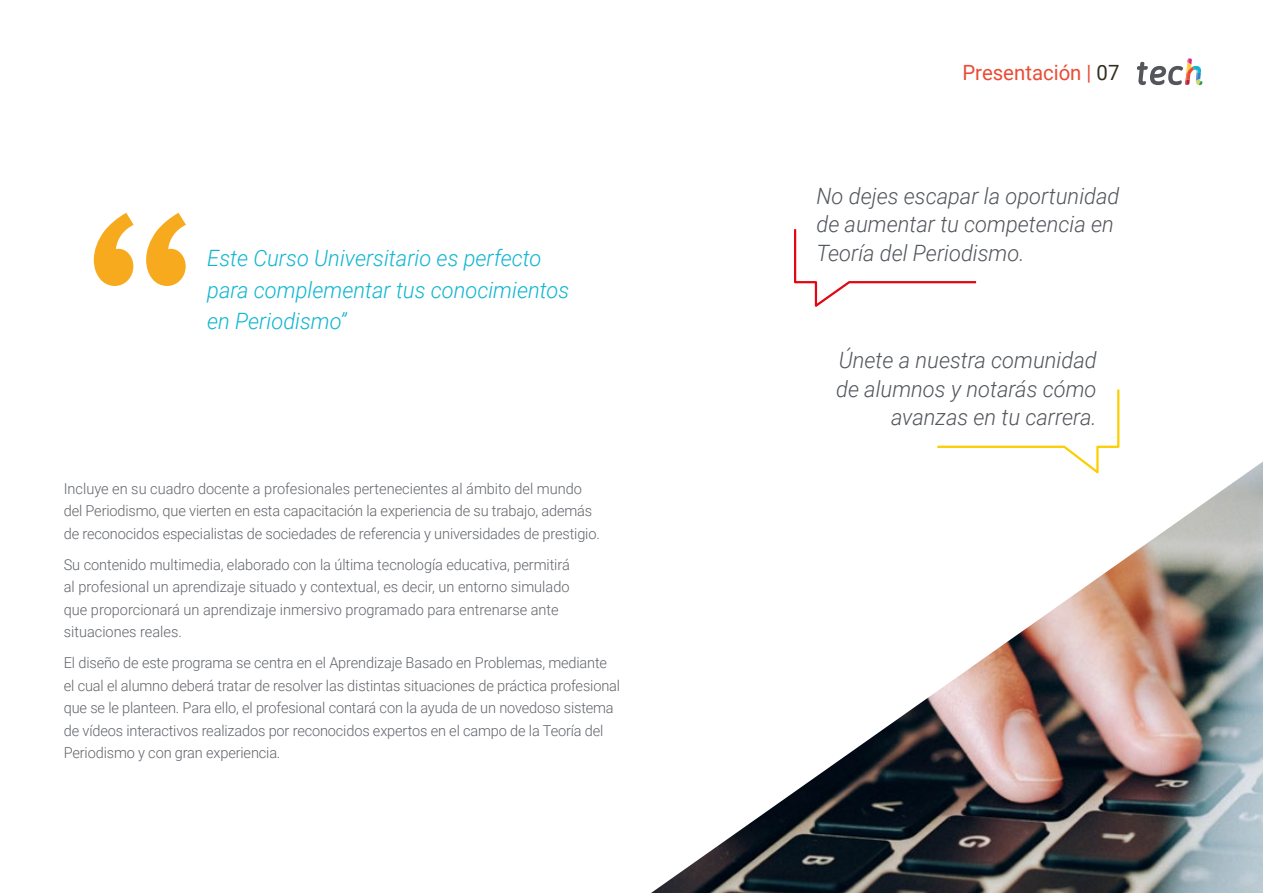
<style>
.page{position:relative;width:1263px;height:893px;background:#fff}
.page>*{position:absolute;margin:0;border:0;box-sizing:border-box;transform-origin:0 0}
.t1{font:italic 300 22.5px/28.5px "Roboto";color:#52555b;text-align:right}
.t2{font:italic 300 22.5px/31.5px "Roboto";color:#0fb6cf}
.t3{font:21px "Roboto";color:#e94d35}
.t4{font:300 15px/22.5px "Roboto";letter-spacing:-.01em;color:#61646a}
.s1{color:#312e20}
</style>
<div class="page">
<svg style="left:94px;top:213px;width:92px;height:73px"></svg>
<img style="left:651px;top:461px;width:612px;height:432px">
<svg style="left:935px;top:389px;width:185px;height:88px"></svg>
<svg style="left:794px;top:229px;width:183px;height:78px"></svg>
<svg style="left:1137px;top:58px;width:65px;height:28px"></svg>
<h1 class="t2" style="left:207px;top:242px;width:364px">Este Curso Universitario es perfecto para complementar tus conocimientos en Periodismo”</h1>
<p class="t4" style="left:64px;top:477px;width:538px">Incluye en su cuadro docente a profesionales pertenecientes al ámbito del mundo del Periodismo, que vierten en esta capacitación la experiencia de su trabajo, además de reconocidos especialistas de sociedades de referencia y universidades de prestigio.</p>
<p class="t4" style="left:64px;top:553px;width:507px">Su contenido multimedia, elaborado con la última tecnología educativa, permitirá al profesional un aprendizaje situado y contextual, es decir, un entorno simulado que proporcionará un aprendizaje inmersivo programado para entrenarse ante situaciones reales.</p>
<p class="t4" style="left:64px;top:651px;width:558px">El diseño de este programa se centra en el Aprendizaje Basado en Problemas, mediante el cual el alumno deberá tratar de resolver las distintas situaciones de práctica profesional que se le planteen. Para ello, el profesional contará con la ayuda de un novedoso sistema de vídeos interactivos realizados por reconocidos expertos en el campo de la Teoría del Periodismo y con gran experiencia.</p>
<h2 class="t3" style="left:962px;top:57px;width:159px">Presentación | <span class="s1">07</span></h2>
<h1 class="t1" style="left:816px;top:181px;width:304px;text-align:left">No dejes escapar la oportunidad de aumentar tu competencia en<br>Teoría del Periodismo.</h1>
<h1 class="t1" style="left:836px;top:345px;width:262px">Únete a nuestra comunidad de alumnos y notarás cómo avanzas en tu carrera.</h1>
</div>
